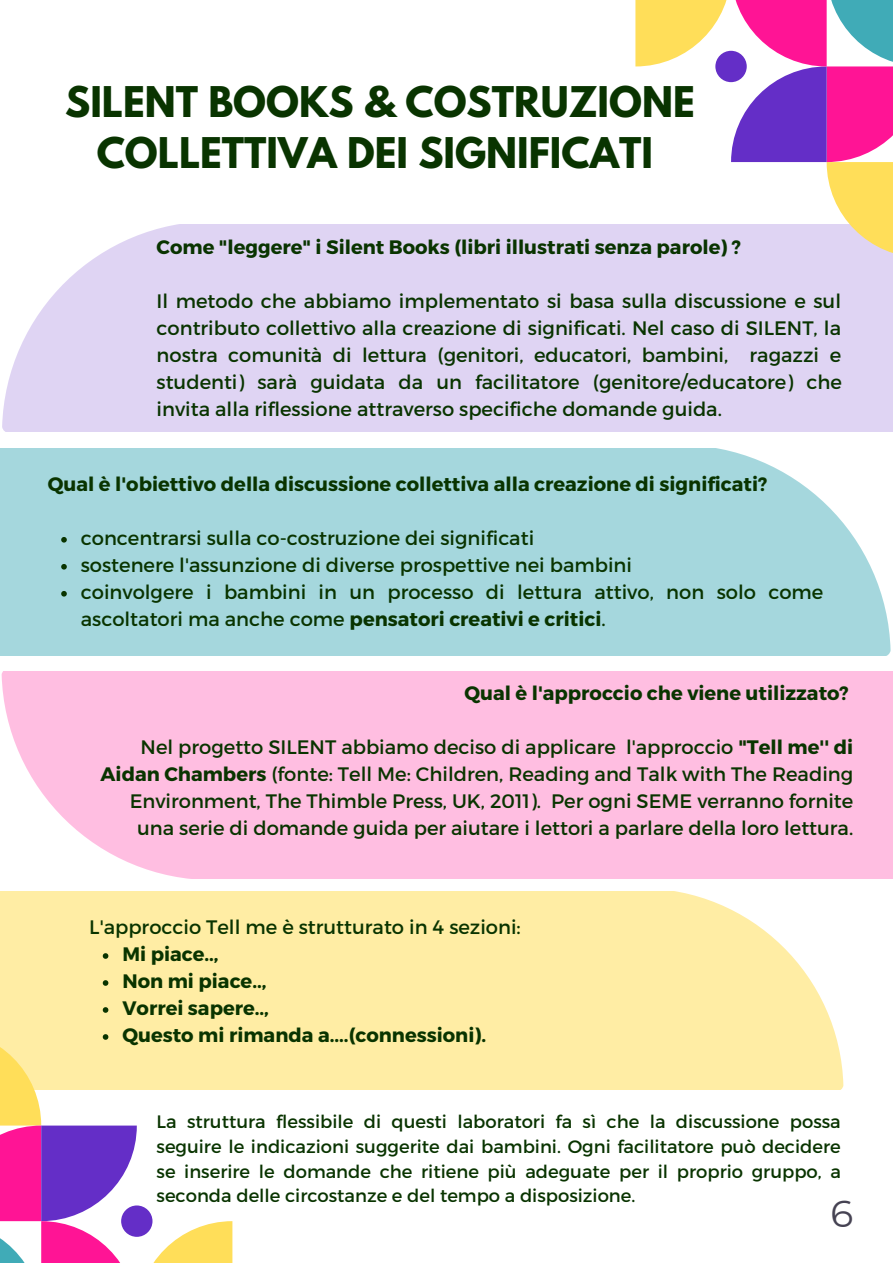
<style>
.page{position:relative;width:893px;height:1264px;background:#fff}
.page>*{position:absolute;margin:0;border:0;box-sizing:border-box;transform-origin:0 0}
.t1{font:700 37.5px/51.8px "League Spartan";color:#093400;text-align:center}
.t2{font:37.5px "Montserrat";color:#464353}
.t3{font:19.5px/27px "Montserrat";color:#093400;text-align:justify}
.t4{font:700 19.5px "Montserrat";color:#093400}
.t5{font:18px/24.8px "Montserrat";color:#093400;text-align:justify}
.s1{font-weight:700}
</style>
<div class="page">
<div style="left:2px;top:224px;width:890px;height:207px;background:#dfd4f3"></div>
<div style="left:0;top:448px;width:890px;height:207px;background:#a5d7dd"></div>
<div style="left:2px;top:671px;width:890px;height:207px;background:#ffbee1"></div>
<div style="left:0;top:891px;width:843px;height:198px;background:#ffeda4"></div>
<svg style="left:635px;top:0;width:257px;height:258px"></svg>
<div style="left:715px;top:51px;width:31px;height:31px;background:#642ec7;border-radius:50%"></div>
<svg style="left:103px;top:953px;width:5px;height:5px"></svg>
<svg style="left:103px;top:980px;width:5px;height:5px"></svg>
<svg style="left:103px;top:1007px;width:5px;height:5px"></svg>
<svg style="left:0;top:1029px;width:232px;height:233px"></svg>
<div style="left:121px;top:1205px;width:31px;height:31px;background:#642ec7;border-radius:50%"></div>
<svg style="left:61px;top:537px;width:6px;height:5px"></svg>
<svg style="left:61px;top:564px;width:6px;height:5px"></svg>
<svg style="left:61px;top:591px;width:6px;height:5px"></svg>
<p class="t1" style="left:65px;top:80px;width:631px">SILENT BOOKS &amp; COSTRUZIONE<br>COLLETTIVA DEI SIGNIFICATI</p>
<p class="t4" style="left:156px;top:234px;width:586px">Come "leggere" i Silent Books (libri illustrati senza parole) ?</p>
<p class="t3" style="left:156px;top:286px;width:686px">Il metodo che abbiamo implementato si basa sulla discussione e sul contributo collettivo alla creazione di significati. Nel caso di SILENT, la nostra comunità di lettura (genitori, educatori, bambini, ragazzi e studenti) sarà guidata da un facilitatore (genitore/educatore) che invita alla riflessione attraverso specifiche domande guida.</p>
<p class="t4" style="left:48px;top:471px;width:721px">Qual è l'obiettivo della discussione collettiva alla creazione di significati?</p>
<p class="t3" style="left:81px;top:523px;width:455px">concentrarsi sulla co-costruzione dei significati</p>
<p class="t3" style="left:81px;top:550px;width:552px">sostenere l'assunzione di diverse prospettive nei bambini</p>
<p class="t3" style="left:81px;top:577px;width:744px">coinvolgere i bambini in un processo di lettura attivo, non solo come ascoltatori ma anche come <span class="s1">pensatori creativi e critici</span>.</p>
<p class="t4" style="left:464px;top:680px;width:386px">Qual è l'approccio che viene utilizzato?</p>
<p class="t3" style="left:101px;top:733px;width:754px;text-align:right">Nel progetto SILENT abbiamo deciso di applicare l'approccio <span class="s1">"Tell me'' di Aidan Chambers</span> (fonte: Tell Me: Children, Reading and Talk with The Reading Environment, The Thimble Press, UK, 2011). Per ogni SEME verranno fornite una serie di domande guida per aiutare i lettori a parlare della loro lettura.</p>
<p class="t3" style="left:89px;top:912px;width:433px">L'approccio Tell me è strutturato in 4 sezioni:</p>
<p class="t4" style="left:122px;top:941px;width:98px">Mi piace..,</p>
<p class="t4" style="left:122px;top:968px;width:146px">Non mi piace..,</p>
<p class="t4" style="left:122px;top:995px;width:148px">Vorrei sapere..,</p>
<p class="t4" style="left:122px;top:1022px;width:365px">Questo mi rimanda a....(connessioni).</p>
<p class="t5" style="left:156px;top:1108px;width:685px">La struttura flessibile di questi laboratori fa sì che la discussione possa seguire le indicazioni suggerite dai bambini. Ogni facilitatore può decidere se inserire le domande che ritiene più adeguate per il proprio gruppo, a seconda delle circostanze e del tempo a disposizione.</p>
<p class="t2" style="left:830px;top:1190px;width:24px">6</p>
</div>
